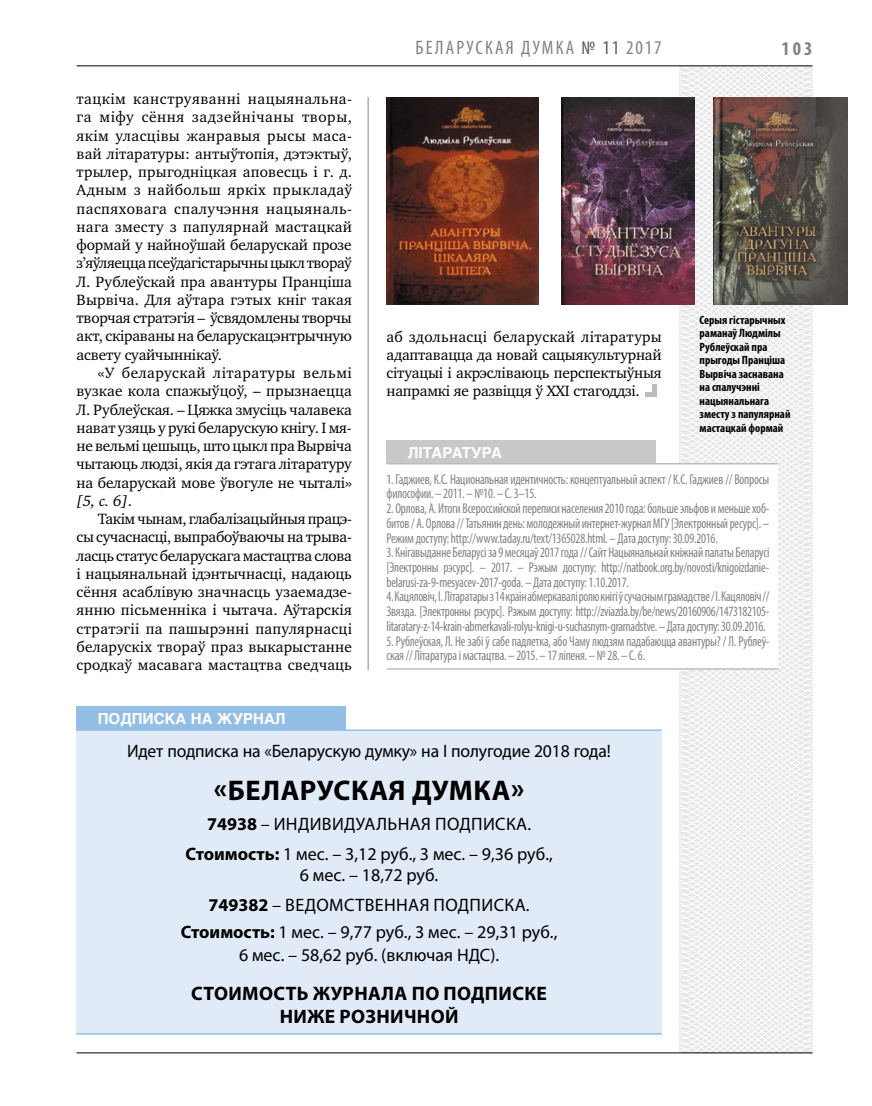
<style>
.page{position:relative;width:872px;height:1106px;background:#fff}
.page>*{position:absolute;margin:0;border:0;box-sizing:border-box;transform-origin:0 0}
.t1{font:700 28.5px "Myriad Pro";letter-spacing:.015em;color:#000}
.t2{font:700 19.5px/22.5px "Myriad Pro";letter-spacing:.02em;color:#000;text-align:center}
.t3{font:condensed 19.5px "Myriad Pro";letter-spacing:.11em;color:#808285}
.t4{font:700 condensed 19.5px "Myriad Pro";color:#808285}
.t5{font:18px/29.5px "Myriad Pro";color:#000;text-align:center}
.t6{font:18px/30.5px "Myriad Pro";letter-spacing:.02em;color:#000;text-align:center}
.t7{font:15.3px/18.3px "Charter C";letter-spacing:-.01em;color:#000;text-align:justify}
.t8{font:700 15px "Helios";color:#fff}
.t9{font:condensed 14.25px/14.7px "Myriad Pro";letter-spacing:-.015em;color:#808285;text-align:justify;scale:.9 1}
.t10{font:700 condensed 12px/13.5px "Myriad Pro";color:#000}
.s1{font-style:italic}
.s2{color:#58595b}
.s3{font-weight:700}
</style>
<div class="page">
<svg style="left:621px;top:65px;width:227px;height:989px"></svg>
<hr style="left:77px;top:65px;width:735px;height:1px;background:#000">
<hr style="left:77px;top:1052px;width:735px;height:1px;background:#000">
<hr style="left:368px;top:97px;width:1px;height:573px;background:#808285">
<div style="left:386px;top:440px;width:269px;height:23px;background:#c6c8ca"></div>
<div style="left:386px;top:464px;width:392px;height:204px;background:#fff"></div>
<hr style="left:387px;top:668px;width:391px;height:1px;background:#bcbdc0">
<hr style="left:386px;top:463px;width:392px;height:1px;background:#bcbdc0">
<img style="left:386px;top:97px;width:153px;height:208px">
<img style="left:561px;top:97px;width:133px;height:208px">
<img style="left:713px;top:97px;width:134px;height:208px">
<hr style="left:652px;top:384px;width:4px;height:12px;background:#bcbdc0">
<hr style="left:645px;top:392px;width:11px;height:4px;background:#bcbdc0">
<div style="left:76px;top:731px;width:585px;height:303px;background:#e1eaf7"></div>
<div style="left:76px;top:706px;width:270px;height:24px;background:#93bfe6"></div>
<hr style="left:76px;top:1033px;width:585px;height:1px;background:#93bfe6">
<hr style="left:76px;top:729px;width:585px;height:2px;background:#93bfe6">
<p class="t7" style="left:77px;top:90px;width:277px">тацкім канструяванні нацыянальна&shy;га міфу сёння задзейнічаны творы, якім уласцівы жанравыя рысы маса&shy;вай літаратуры: антыўтопія, дэтэктыў, трылер, прыгодніцкая аповесць і г. д.<br>Адным з найбольш яркіх прыкладаў паспяховага спалучэння нацыяналь&shy;нага зместу з папулярнай мастацкай формай у найноўшай беларускай прозе з’яўляецца псеўдагістарычны цыкл твораў Л. Рублеўскай пра авантуры Пранціша Вырвіча. Для аўтара гэтых кніг такая творчая стратэгія – ўсвядомлены творчы акт, скіраваны на беларускацэнтрычную асвету суайчыннікаў.</p>
<p class="t7" style="left:77px;top:364px;width:277px;text-indent:21px">«У беларускай літаратуры вельмі вузкае кола спажыўцоў, – прызнаецца Л. Рублеўская. – Цяжка змусіць чалавека нават узяць у рукі беларускую кнігу. І мя&shy;не вельмі цешыць, што цыкл пра Вырвіча чытаюць людзі, якія да гэтага літаратуру на беларускай мове ўвогуле не чыталі» <span class="s1">[5, с. 6]</span>.</p>
<p class="t7" style="left:77px;top:510px;width:277px;text-indent:21px">Такім чынам, глабалізацыйныя працэ&shy;сы сучаснасці, выпрабоўваючы на трыва&shy;ласць статус беларускага мастацтва слова і нацыянальнай ідэнтычнасці, надаюць сёння асаблівую значнасць узаемадзе&shy;янню пісьменніка і чытача. Аўтарскія стратэгіі па пашырэнні папулярнасці беларускіх твораў праз выкарыстанне сродкаў масавага мастацтва сведчаць</p>
<p class="t3" style="left:415px;top:36px;width:248px">БЕЛАРУСКАЯ ДУМКА <span class="s2">№ 11</span> 2017</p>
<p class="t4" style="left:781px;top:37px;width:32px">103</p>
<p class="t7" style="left:386px;top:327px;width:277px">аб здольнасці беларускай літаратуры адаптавацца да новай сацыякультурнай сітуацыі і акрэсліваюць перспектыўныя напрамкі яе развіцця ў ХХІ стагоддзі.</p>
<p class="t10" style="left:699px;top:313px;width:92px">Серыя гістарычных раманаў Людмілы<br>Рублеўскай пра прыгоды Пранціша<br>Вырвіча заснавана на спалучэнні нацыянальнага зместу з папулярнай мастацкай формай</p>
<p class="t8" style="left:408px;top:444px;width:96px">Літаратура</p>
<p class="t9" style="left:386px;top:471px;width:427px">1. Гаджиев, К.С. Национальная идентичность: концептуальный аспект / К.С. Гаджиев // Вопросы философии. – 2011. – №10. – С. 3–15.</p>
<p class="t9" style="left:386px;top:501px;width:427px">2. Орлова, А. Итоги Всероссийской переписи населения 2010 года: больше эльфов и меньше хоб&shy;битов / А. Орлова // Татьянин день: молодежный интернет-журнал МГУ [Электронный ресурс]. – Режим доступу: http://www.taday.ru/text/1365028.html. – Дата доступу: 30.09.2016.</p>
<p class="t9" style="left:386px;top:545px;width:427px">3. Кнігавыданне Беларусі за 9 месяцаў 2017 года // Сайт Нацыянальнай кніжнай палаты Беларусі [Электронны рэсурс]. – 2017. – Рэжым доступу: http://natbook.org.by/novosti/knigoizdanie&shy;belarusi-za-9-mesyacev-2017-goda. – Дата доступу: 1.10.2017.</p>
<p class="t9" style="left:386px;top:589px;width:427px">4. Кацяловіч, І. Літаратары з 14 краін абмеркавалі ролю кнігі ў сучасным грамадстве / І. Кацяловіч // Звязда. [Электронны рэсурс]. Рэжым доступу: http://zviazda.by/be/news/20160906/1473182105- litaratary-z-14-krain-abmerkavali-rolyu-knigi-u-suchasnym-gramadstve. – Дата доступу: 30.09.2016.</p>
<p class="t9" style="left:386px;top:633px;width:426px">5. Рублеўская, Л. Не забі ў сабе падлетка, або Чаму людзям падабаюцца авантуры? / Л. Рублеў&shy;ская // Літаратура і мастацтва. – 2015. – 17 ліпеня. – № 28. – С. 6.</p>
<p class="t8" style="left:98px;top:710px;width:188px">Подписка на журнал</p>
<p class="t5" style="left:127px;top:735px;width:485px">Идет подписка на «Беларускую думку» на І полугодие 2018 года!</p>
<h1 class="t1" style="left:214px;top:771px;width:312px">«Беларуская думка»</h1>
<p class="t5" style="left:185px;top:809px;width:369px"><span class="s3">74938</span> – индивидуальная подписка.<br><span class="s3">Стоимость:</span> 1 мес. – 3,12 руб., 3 мес. – 9,36 руб.,</p>
<p class="t6" style="left:209px;top:859px;width:322px">6 мес. – 18,72 руб.<br><span class="s3">749382</span> – ведомственная подписка.</p>
<p class="t5" style="left:239px;top:920px;width:320px;line-height:22.5px;text-align:left;text-indent:-58px"><span class="s3">Стоимость:</span> 1 мес. – 9,77 руб., 3 мес. – 29,31 руб.,<br>6 мес. – 58,62 руб. (включая НДС</p>
<p class="t5" style="left:490px;top:939px;width:10px">).</p>
<p class="t2" style="left:191px;top:981px;width:357px">стоимость журнала по подписке ниже розничной</p>
</div>
